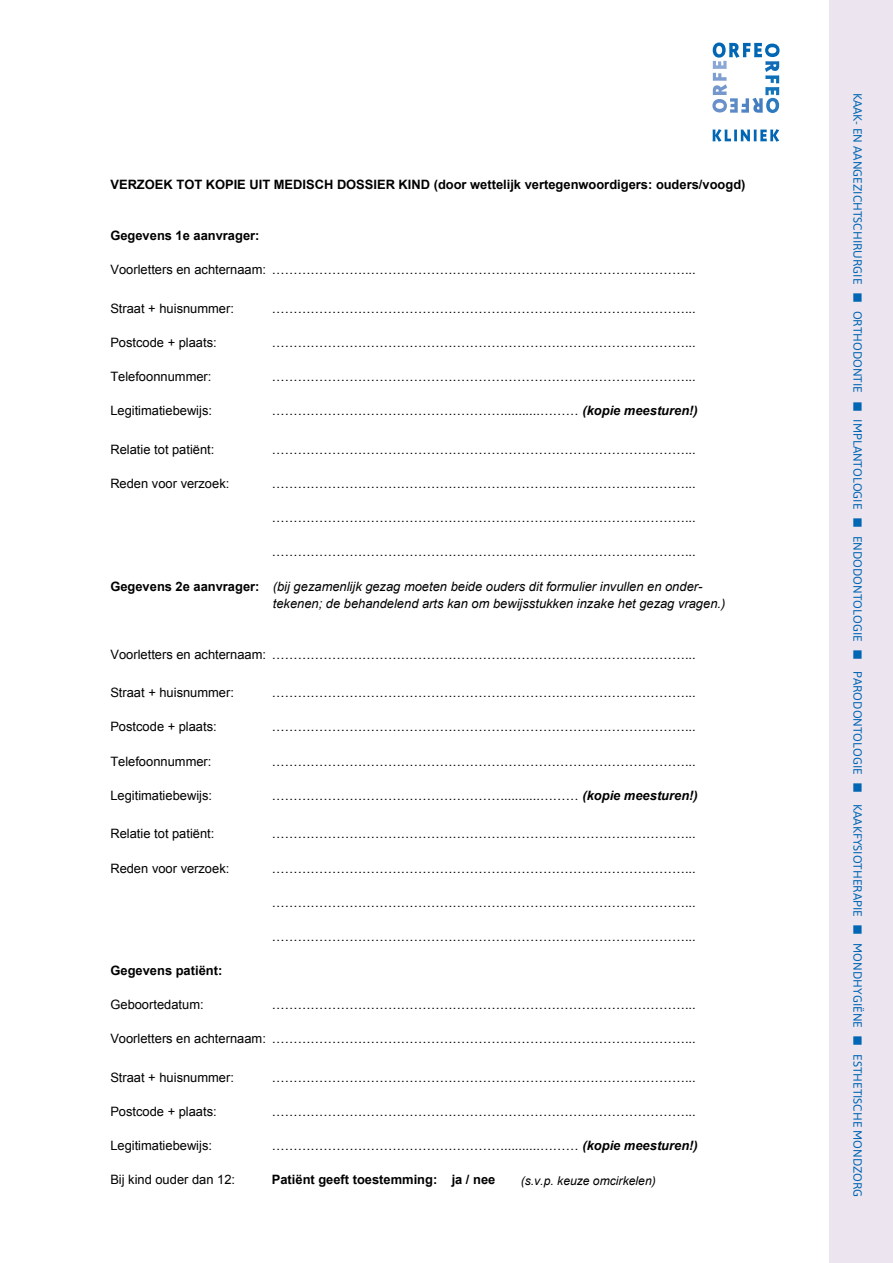
<style>
.page{position:relative;width:893px;height:1263px;background:#fff}
.page>*{position:absolute;margin:0;border:0;box-sizing:border-box;transform-origin:0 0}
.t1{font:12.9px "Arial";letter-spacing:-.005em;color:#000}
.t2{font:italic 12.9px/17px "Arial";letter-spacing:-.005em;color:#000}
.t3{font:700 12.9px "Arial";color:#000}
.t4{font:italic 12.15px "Arial";color:#000}
.t5{font:12px "Asap";color:#0166b3}
.s1{font-weight:700;font-style:italic}
.s2{font-weight:700;font-style:normal}
</style>
<div class="page">
<div style="left:829px;top:0;width:64px;height:1263px;background:#ece5ef"></div>
<svg style="left:713px;top:129px;width:66px;height:13px"></svg>
<svg style="left:712px;top:43px;width:68px;height:70px"></svg>
<p class="t3" style="left:111px;top:179px;width:636px">VERZOEK TOT KOPIE UIT MEDISCH DOSSIER KIND (door wettelijk vertegenwoordigers: ouders/voogd)</p>
<p class="t3" style="left:110px;top:231px;width:151px">Gegevens 1e aanvrager:</p>
<p class="t1" style="left:111px;top:265px;width:587px">Voorletters en achternaam: ……………………………………………………………………………………...</p>
<p class="t1" style="left:110px;top:303px;width:125px">Straat + huisnummer:</p>
<p class="t1" style="left:272px;top:303px;width:425px">……………………………………………………………………………………...</p>
<p class="t1" style="left:110px;top:337px;width:108px">Postcode + plaats:</p>
<p class="t1" style="left:272px;top:337px;width:425px">……………………………………………………………………………………...</p>
<p class="t1" style="left:110px;top:372px;width:103px">Telefoonnummer:</p>
<p class="t1" style="left:272px;top:372px;width:425px">……………………………………………………………………………………...</p>
<p class="t1" style="left:110px;top:406px;width:103px">Legitimatiebewijs:</p>
<p class="t1" style="left:272px;top:406px;width:427px">………………………………………………..........……… <span class="s1">(kopie meesturen!)</span></p>
<p class="t1" style="left:111px;top:444px;width:105px">Relatie tot patiënt:</p>
<p class="t1" style="left:272px;top:444px;width:425px">……………………………………………………………………………………...</p>
<p class="t1" style="left:110px;top:479px;width:120px">Reden voor verzoek:</p>
<p class="t1" style="left:272px;top:479px;width:425px">……………………………………………………………………………………...</p>
<p class="t1" style="left:272px;top:513px;width:425px">……………………………………………………………………………………...</p>
<p class="t1" style="left:272px;top:547px;width:425px">……………………………………………………………………………………...</p>
<p class="t2" style="left:273px;top:579px;width:454px;text-indent:-163px"><span class="s2">Gegevens 2e aanvrager:</span> (bij gezamenlijk gezag moeten beide ouders dit formulier invullen en onder&shy;tekenen; de behandelend arts kan om bewijsstukken inzake het gezag vragen.)</p>
<p class="t1" style="left:111px;top:649px;width:587px">Voorletters en achternaam: ……………………………………………………………………………………...</p>
<p class="t1" style="left:110px;top:688px;width:125px">Straat + huisnummer:</p>
<p class="t1" style="left:272px;top:688px;width:425px">……………………………………………………………………………………...</p>
<p class="t1" style="left:110px;top:722px;width:108px">Postcode + plaats:</p>
<p class="t1" style="left:272px;top:722px;width:425px">……………………………………………………………………………………...</p>
<p class="t1" style="left:110px;top:756px;width:103px">Telefoonnummer:</p>
<p class="t1" style="left:272px;top:756px;width:425px">……………………………………………………………………………………...</p>
<p class="t1" style="left:110px;top:790px;width:103px">Legitimatiebewijs:</p>
<p class="t1" style="left:272px;top:790px;width:427px">………………………………………………..........……… <span class="s1">(kopie meesturen!)</span></p>
<p class="t1" style="left:111px;top:829px;width:105px">Relatie tot patiënt:</p>
<p class="t1" style="left:272px;top:829px;width:425px">……………………………………………………………………………………...</p>
<p class="t1" style="left:110px;top:863px;width:120px">Reden voor verzoek:</p>
<p class="t1" style="left:272px;top:863px;width:425px">……………………………………………………………………………………...</p>
<p class="t1" style="left:272px;top:897px;width:425px">……………………………………………………………………………………...</p>
<p class="t1" style="left:272px;top:931px;width:425px">……………………………………………………………………………………...</p>
<p class="t3" style="left:111px;top:966px;width:113px">Gegevens patiënt:</p>
<p class="t1" style="left:111px;top:1000px;width:95px">Geboortedatum:</p>
<p class="t1" style="left:272px;top:1000px;width:425px">……………………………………………………………………………………...</p>
<p class="t1" style="left:110px;top:1034px;width:587px">Voorletters en achternaam: ……………………………………………………………………………………...</p>
<p class="t1" style="left:110px;top:1072px;width:125px">Straat + huisnummer:</p>
<p class="t1" style="left:272px;top:1072px;width:425px">……………………………………………………………………………………...</p>
<p class="t1" style="left:110px;top:1107px;width:108px">Postcode + plaats:</p>
<p class="t1" style="left:272px;top:1107px;width:425px">……………………………………………………………………………………...</p>
<p class="t1" style="left:110px;top:1141px;width:103px">Legitimatiebewijs:</p>
<p class="t1" style="left:272px;top:1141px;width:427px">………………………………………………..........……… <span class="s1">(kopie meesturen!)</span></p>
<p class="t1" style="left:110px;top:1175px;width:126px">Bij kind ouder dan 12:</p>
<p class="t3" style="left:272px;top:1175px;width:225px">Patiënt geeft toestemming: ja / nee</p>
<p class="t4" style="left:521px;top:1176px;width:136px">(s.v.p. keuze omcirkelen)</p>
<p class="t5" style="left:864px;top:93px;width:1106px;rotate:90deg">KAAK- EN AANGEZICHTSCHIRURGIE ■ ORTHODONTIE ■ IMPLANTOLOGIE ■ ENDODONTOLOGIE ■ PARODONTOLOGIE ■ KAAKFYSIOTHERAPIE ■ MONDHYGIËNE ■ ESTHETISCHE MONDZORG</p>
</div>
